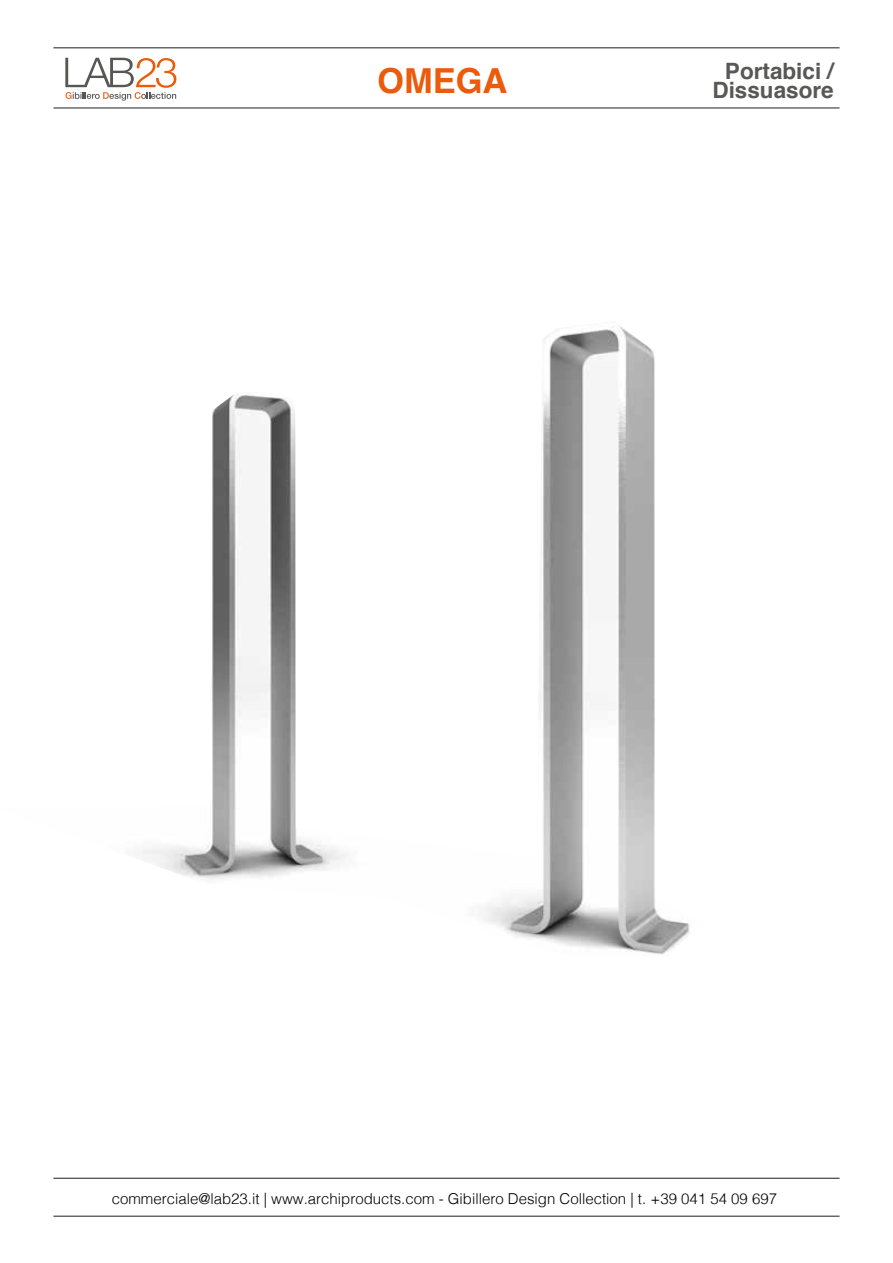
<style>
.page{position:relative;width:893px;height:1263px;background:#fff}
.page>*{position:absolute;margin:0;border:0;box-sizing:border-box;transform-origin:0 0}
.t1{font:700 34.5px "Helvetica";color:#ea5b0b}
.t2{font:700 22.5px/19.5px "Helvetica";color:#585857;text-align:center}
.t3{font:300 15px "Helvetica";color:#000101}
</style>
<div class="page">
<hr style="left:53px;top:48px;width:786px;height:1px;background:#1e1e1c">
<hr style="left:53px;top:108px;width:786px;height:1px;background:#1e1e1c">
<svg style="left:65px;top:58px;width:111px;height:43px"></svg>
<hr style="left:53px;top:1178px;width:786px;height:1px;background:#1e1e1c">
<hr style="left:53px;top:1216px;width:786px;height:1px;background:#1e1e1c">
<img style="left:142px;top:325px;width:548px;height:630px">
<h1 class="t1" style="left:377px;top:53px;width:132px">OMEGA</h1>
<h2 class="t2" style="left:712px;top:61px;width:123px">Portabici /<br>Dissuasore</h2>
<p class="t3" style="left:112px;top:1186px;width:667px">commerciale@lab23.it | www.archiproducts.com - Gibillero Design Collection | t. +39 041 54 09 697</p>
</div>
